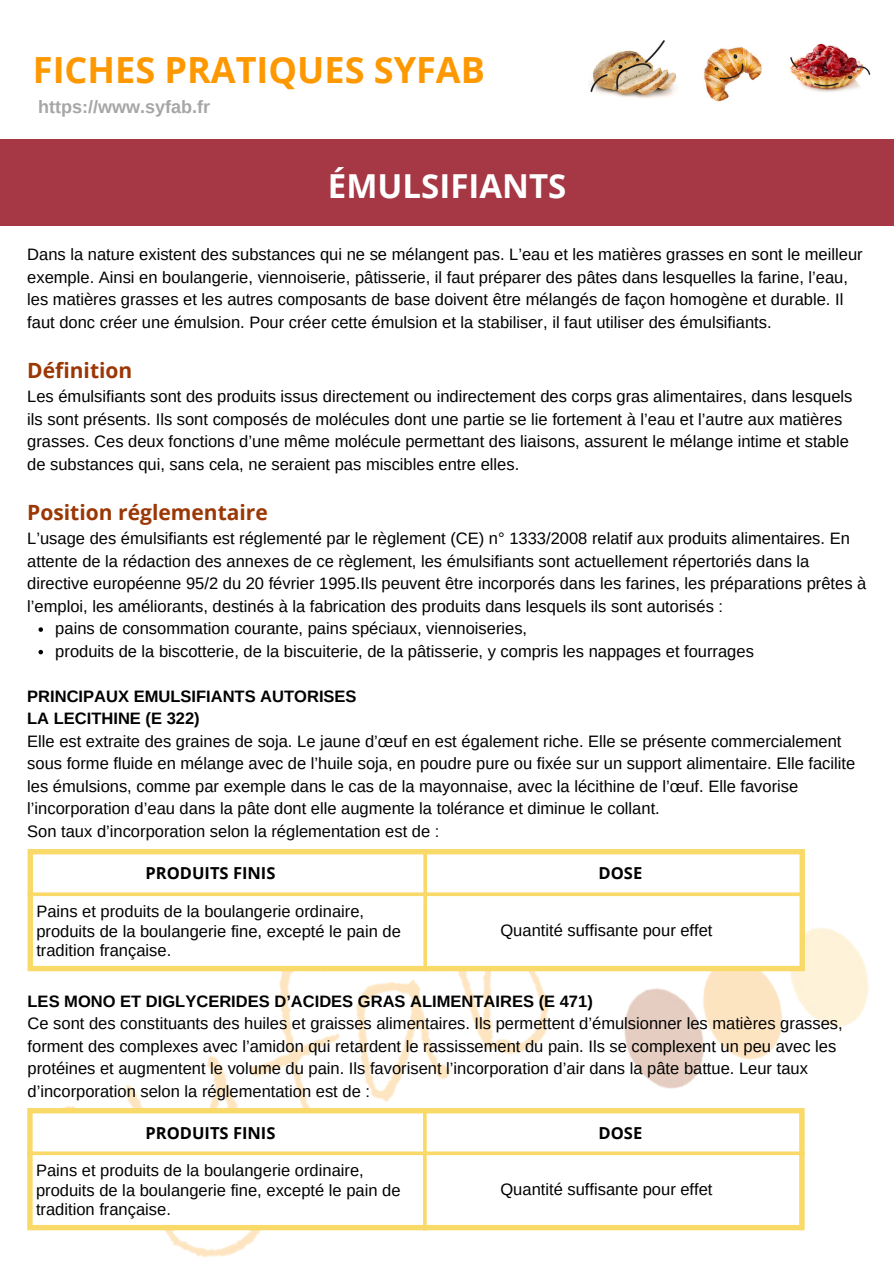
<style>
.page{position:relative;width:894px;height:1264px;background:#fff}
.page>*{position:absolute;margin:0;border:0;box-sizing:border-box;transform-origin:0 0}
.t1{font:700 36px "Open Sans";color:#fe9801}
.t2{font:700 33px "Open Sans";color:#fff}
.t3{font:700 21px "Open Sans";color:#9b3704}
.t4{font:700 18px "Arimo";color:#a6a6a6}
.t5{font:16.5px/22.5px "Arimo";color:#010101}
.t6{font:16.5px/19.2px "Arimo";color:#000}
.t7{font:700 16.5px "Arimo";color:#010101}
.t8{font:700 16.5px "Open Sans";color:#000}
</style>
<div class="page">
<img style="left:27px;top:849px;width:842px;height:408px">
<div style="left:0;top:139px;width:893px;height:86px;background:#a63744"></div>
<img style="left:703px;top:47px;width:59px;height:55px">
<img style="left:790px;top:43px;width:81px;height:49px">
<img style="left:590px;top:40px;width:87px;height:59px">
<svg style="left:38px;top:627px;width:5px;height:5px"></svg>
<svg style="left:38px;top:650px;width:5px;height:4px"></svg>
<svg style="left:28px;top:849px;width:776px;height:122px"></svg>
<svg style="left:27px;top:1108px;width:777px;height:122px"></svg>
<p class="t1" style="left:33px;top:45px;width:453px">FICHES PRATIQUES SYFAB</p>
<p class="t4" style="left:38px;top:97px;width:173px">https://www.syfab.fr</p>
<p class="t2" style="left:328px;top:163px;width:240px">ÉMULSIFIANTS</p>
<p class="t5" style="left:27px;top:243px;width:836px">Dans la nature existent des substances qui ne se mélangent pas. L’eau et les matières grasses en sont le meilleur exemple. Ainsi en boulangerie, viennoiserie, pâtisserie, il faut préparer des pâtes dans lesquelles la farine, l’eau, les matières grasses et les autres composants de base doivent être mélangés de façon homogène et durable. Il faut donc créer une émulsion. Pour créer cette émulsion et la stabiliser, il faut utiliser des émulsifiants.</p>
<p class="t3" style="left:27px;top:356px;width:107px">Définition</p>
<p class="t6" style="left:27px;top:385px;width:826px;line-height:22.5px">Les émulsifiants sont des produits issus directement ou indirectement des corps gras alimentaires, dans lesquels ils sont présents. Ils sont composés de molécules dont une partie se lie fortement à l’eau et l’autre aux matières grasses. Ces deux fonctions d’une même molécule permettant des liaisons, assurent le mélange intime et stable de substances qui, sans cela, ne seraient pas miscibles entre elles.</p>
<p class="t3" style="left:27px;top:498px;width:242px">Position réglementaire</p>
<p class="t5" style="left:27px;top:527px;width:840px">L’usage des émulsifiants est réglementé par le règlement (CE) n° 1333/2008 relatif aux produits alimentaires. En attente de la rédaction des annexes de ce règlement, les émulsifiants sont actuellement répertoriés dans la directive européenne 95/2 du 20 février 1995.Ils peuvent être incorporés dans les farines, les préparations prêtes à l’emploi, les améliorants, destinés à la fabrication des produits dans lesquels ils sont autorisés :</p>
<p class="t5" style="left:55px;top:617px;width:473px">pains de consommation courante, pains spéciaux, viennoiseries,</p>
<p class="t5" style="left:55px;top:639px;width:700px">produits de la biscotterie, de la biscuiterie, de la pâtisserie, y compris les nappages et fourrages</p>
<p class="t7" style="left:27px;top:686px;width:331px">PRINCIPAUX EMULSIFIANTS AUTORISES</p>
<p class="t7" style="left:27px;top:709px;width:174px">LA LECITHINE (E 322)</p>
<p class="t5" style="left:27px;top:729px;width:829px">Elle est extraite des graines de soja. Le jaune d’œuf en est également riche. Elle se présente commercialement sous forme fluide en mélange avec de l’huile soja, en poudre pure ou fixée sur un support alimentaire. Elle facilite les émulsions, comme par exemple dans le cas de la mayonnaise, avec la lécithine de l’œuf. Elle favorise l’incorporation d’eau dans la pâte dont elle augmente la tolérance et diminue le collant.</p>
<p class="t5" style="left:27px;top:819px;width:413px">Son taux d’incorporation selon la réglementation est de :</p>
<p class="t8" style="left:145px;top:861px;width:131px">PRODUITS FINIS</p>
<p class="t8" style="left:598px;top:861px;width:45px">DOSE</p>
<p class="t6" style="left:36px;top:902px;width:366px">Pains et produits de la boulangerie ordinaire, produits de la boulangerie fine, excepté le pain de tradition française.</p>
<p class="t6" style="left:500px;top:920px;width:213px">Quantité suffisante pour effet</p>
<p class="t7" style="left:28px;top:991px;width:566px">LES MONO ET DIGLYCERIDES D’ACIDES GRAS ALIMENTAIRES (E 471)</p>
<p class="t5" style="left:28px;top:1012px;width:816px">Ce sont des constituants des huiles et graisses alimentaires. Ils permettent d’émulsionner les matières grasses, forment des complexes avec l’amidon qui retardent le rassissement du pain. Ils se complexent un peu avec les protéines et augmentent le volume du pain. Ils favorisent l’incorporation d’air dans la pâte battue. Leur taux d’incorporation selon la réglementation est de :</p>
<p class="t8" style="left:145px;top:1121px;width:131px">PRODUITS FINIS</p>
<p class="t8" style="left:598px;top:1121px;width:45px">DOSE</p>
<p class="t6" style="left:36px;top:1160px;width:366px">Pains et produits de la boulangerie ordinaire, produits de la boulangerie fine, excepté le pain de tradition française.</p>
<p class="t6" style="left:500px;top:1179px;width:213px">Quantité suffisante pour effet</p>
</div>
